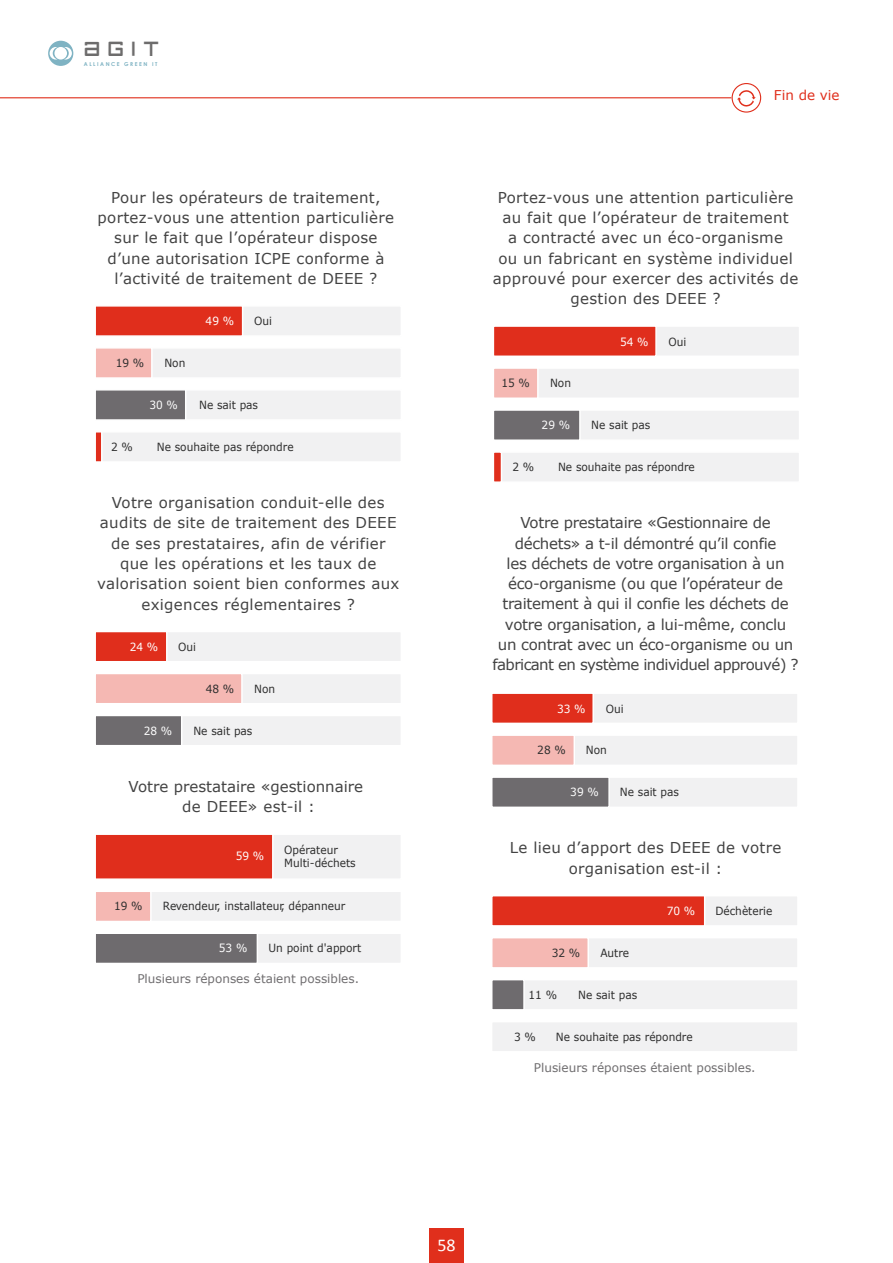
<style>
.page{position:relative;width:893px;height:1263px;background:#fff}
.page>*{position:absolute;margin:0;border:0;box-sizing:border-box;transform-origin:0 0}
.t1{font:18px "Calibri";color:#fff}
.t2{font:15px/20.2px "Verdana";letter-spacing:.02em;color:#434343;text-align:center}
.t3{font:15px/20.2px "Verdana";letter-spacing:-.02em;color:#434343;text-align:center}
.t4{font:15px/20.2px "Verdana";color:#434343;text-align:center}
.t5{font:14.25px "blogs";color:#6d6c6c}
.t6{font:13.5px "Verdana";color:#e02f1c}
.t7{font:12px "Verdana";color:#706e70}
.t8{font:11.25px/13.5px "Verdana";color:#2e2e2e;scale:.94 1}
.t9{font:11.25px "Verdana";color:#fff;scale:.94 1}
.t10{font:700 5.4px "Century Gothic";letter-spacing:.285em;color:#7fb3c3}
</style>
<div class="page">
<div style="left:429px;top:1229px;width:34px;height:34px;background:#e02f1c"></div>
<hr style="left:0;top:97px;width:731px;height:1px;background:#e02f1c">
<div style="left:732px;top:83px;width:29px;height:30px;border:1px solid #e02f1c;border-radius:50%"></div>
<div style="left:48px;top:41px;width:25px;height:25px;background:#7fb3c3;border-radius:50%"></div>
<svg style="left:50px;top:47px;width:22px;height:13px"></svg>
<svg style="left:737px;top:90px;width:19px;height:17px"></svg>
<div style="left:94px;top:305px;width:308px;height:32px;background:#f1f1f2;border:2px solid #fff"></div>
<div style="left:94px;top:347px;width:308px;height:32px;background:#f1f1f2;border:2px solid #fff"></div>
<div style="left:94px;top:305px;width:149px;height:32px;background:#e02e1c;border:2px solid #fff"></div>
<div style="left:94px;top:347px;width:59px;height:32px;background:#f5b8b3;border:2px solid #fff"></div>
<div style="left:94px;top:431px;width:308px;height:32px;background:#f1f1f2;border:2px solid #fff"></div>
<div style="left:94px;top:389px;width:308px;height:32px;background:#f1f1f2;border:2px solid #fff"></div>
<div style="left:94px;top:431px;width:9px;height:32px;background:#e02e1c;border:2px solid #fff"></div>
<div style="left:94px;top:389px;width:92px;height:32px;background:#6e6b6e;border:2px solid #fff"></div>
<div style="left:492px;top:325px;width:308px;height:32px;background:#f1f1f2;border:2px solid #fff"></div>
<div style="left:493px;top:367px;width:307px;height:32px;background:#f1f1f2;border:2px solid #fff"></div>
<div style="left:493px;top:325px;width:164px;height:32px;background:#e02e1c;border:2px solid #fff"></div>
<div style="left:493px;top:367px;width:46px;height:32px;background:#f5b8b3;border:2px solid #fff"></div>
<div style="left:492px;top:451px;width:308px;height:32px;background:#f1f1f2;border:2px solid #fff"></div>
<div style="left:493px;top:451px;width:9px;height:32px;background:#e02e1c;border:2px solid #fff"></div>
<div style="left:492px;top:409px;width:308px;height:32px;background:#f1f1f2;border:2px solid #fff"></div>
<div style="left:493px;top:409px;width:88px;height:32px;background:#6e6b6e;border:2px solid #fff"></div>
<div style="left:94px;top:631px;width:308px;height:31px;background:#f1f1f2;border:2px solid #fff"></div>
<div style="left:94px;top:673px;width:308px;height:31px;background:#f1f1f2;border:2px solid #fff"></div>
<div style="left:94px;top:631px;width:74px;height:31px;background:#e02e1c;border:2px solid #fff"></div>
<div style="left:94px;top:673px;width:149px;height:31px;background:#f5b8b3;border:2px solid #fff"></div>
<div style="left:94px;top:715px;width:308px;height:31px;background:#f1f1f2;border:2px solid #fff"></div>
<div style="left:94px;top:715px;width:88px;height:31px;background:#6e6b6e;border:2px solid #fff"></div>
<div style="left:491px;top:692px;width:308px;height:32px;background:#f1f1f2;border:2px solid #fff"></div>
<div style="left:491px;top:734px;width:308px;height:32px;background:#f1f1f2;border:2px solid #fff"></div>
<div style="left:491px;top:692px;width:103px;height:32px;background:#e02e1c;border:2px solid #fff"></div>
<div style="left:491px;top:734px;width:84px;height:32px;background:#f5b8b3;border:2px solid #fff"></div>
<div style="left:491px;top:776px;width:308px;height:32px;background:#f1f1f2;border:2px solid #fff"></div>
<div style="left:491px;top:776px;width:119px;height:32px;background:#6e6b6e;border:2px solid #fff"></div>
<div style="left:491px;top:895px;width:308px;height:32px;background:#f1f1f2;border:2px solid #fff"></div>
<div style="left:491px;top:937px;width:308px;height:32px;background:#f1f1f2;border:2px solid #fff"></div>
<div style="left:491px;top:895px;width:214px;height:32px;background:#e02e1c;border:2px solid #fff"></div>
<div style="left:491px;top:937px;width:98px;height:32px;background:#f5b8b3;border:2px solid #fff"></div>
<div style="left:491px;top:1021px;width:308px;height:31px;background:#f1f1f2;border:2px solid #fff"></div>
<div style="left:491px;top:979px;width:308px;height:31px;background:#f1f1f2;border:2px solid #fff"></div>
<div style="left:491px;top:979px;width:34px;height:31px;background:#6e6b6e;border:2px solid #fff"></div>
<div style="left:94px;top:833px;width:308px;height:47px;background:#f1f1f2;border:2px solid #fff"></div>
<div style="left:94px;top:890px;width:308px;height:32px;background:#f1f1f2;border:2px solid #fff"></div>
<div style="left:94px;top:833px;width:180px;height:47px;background:#e02e1c;border:2px solid #fff"></div>
<div style="left:94px;top:890px;width:58px;height:32px;background:#f5b8b3;border:2px solid #fff"></div>
<div style="left:94px;top:932px;width:308px;height:32px;background:#f1f1f2;border:2px solid #fff"></div>
<div style="left:94px;top:932px;width:164px;height:32px;background:#6e6b6e;border:2px solid #fff"></div>
<p class="t5" style="left:84px;top:43px;width:77px">AGIT</p>
<p class="t10" style="left:84px;top:60px;width:75px">ALLIANCE GREEN IT</p>
<p class="t2" style="left:98px;top:187px;width:298px">Pour les opérateurs de traitement, portez-vous une attention particulière sur le fait que l’opérateur dispose d’une autorisation ICPE conforme à l’activité de traitement de DEEE ?</p>
<p class="t8" style="left:116px;top:356px;width:32px">19 %</p>
<p class="t8" style="left:164px;top:356px;width:24px">Non</p>
<p class="t9" style="left:206px;top:314px;width:32px">49 %</p>
<p class="t8" style="left:254px;top:315px;width:21px">Oui</p>
<p class="t8" style="left:111px;top:441px;width:25px">2 %</p>
<p class="t9" style="left:149px;top:398px;width:32px">30 %</p>
<p class="t8" style="left:199px;top:398px;width:64px">Ne sait pas</p>
<p class="t8" style="left:157px;top:441px;width:147px">Ne souhaite pas répondre</p>
<p class="t2" style="left:97px;top:493px;width:304px">Votre organisation conduit-elle des audits de site de traitement des DEEE de ses prestataires, afin de vérifier que les opérations et les taux de valorisation soient bien conformes aux exigences réglementaires ?</p>
<p class="t9" style="left:130px;top:640px;width:32px">24 %</p>
<p class="t8" style="left:178px;top:640px;width:21px">Oui</p>
<p class="t8" style="left:206px;top:682px;width:32px">48 %</p>
<p class="t8" style="left:254px;top:682px;width:24px">Non</p>
<p class="t9" style="left:144px;top:723px;width:32px">28 %</p>
<p class="t8" style="left:193px;top:724px;width:64px">Ne sait pas</p>
<p class="t4" style="left:129px;top:776px;width:236px">Votre prestataire «gestionnaire de DEEE» est-il :</p>
<p class="t8" style="left:114px;top:900px;width:32px">19 %</p>
<p class="t8" style="left:284px;top:843px;width:77px">Opérateur<br>Multi-déchets</p>
<p class="t8" style="left:163px;top:900px;width:196px">Revendeur, installateur, dépanneur</p>
<p class="t9" style="left:236px;top:849px;width:32px">59 %</p>
<p class="t9" style="left:219px;top:941px;width:32px">53 %</p>
<p class="t8" style="left:269px;top:942px;width:100px">Un point d'apport</p>
<p class="t7" style="left:137px;top:971px;width:223px">Plusieurs réponses étaient possibles.</p>
<p class="t6" style="left:774px;top:87px;width:67px">Fin de vie</p>
<p class="t2" style="left:493px;top:187px;width:307px">Portez-vous une attention particulière au fait que l’opérateur de traitement<br>a contracté avec un éco-organisme<br>ou un fabricant en système individuel approuvé pour exercer des activités de gestion des DEEE ?</p>
<p class="t8" style="left:501px;top:376px;width:32px">15 %</p>
<p class="t8" style="left:550px;top:376px;width:24px">Non</p>
<p class="t9" style="left:620px;top:334px;width:32px">54 %</p>
<p class="t9" style="left:542px;top:418px;width:32px">29 %</p>
<p class="t8" style="left:591px;top:418px;width:64px">Ne sait pas</p>
<p class="t8" style="left:669px;top:335px;width:21px">Oui</p>
<p class="t8" style="left:512px;top:461px;width:25px">2 %</p>
<p class="t8" style="left:558px;top:461px;width:147px">Ne souhaite pas répondre</p>
<p class="t3" style="left:492px;top:513px;width:308px">Votre prestataire «Gestionnaire de déchets» a t-il démontré qu’il confie<br>les déchets de votre organisation à un éco-organisme (ou que l’opérateur de traitement à qui il confie les déchets de votre organisation, a lui-même, conclu<br>un contrat avec un éco-organisme ou un fabricant en système individuel approuvé) ?</p>
<p class="t9" style="left:557px;top:701px;width:32px">33 %</p>
<p class="t8" style="left:537px;top:744px;width:32px">28 %</p>
<p class="t9" style="left:570px;top:785px;width:32px">39 %</p>
<p class="t8" style="left:620px;top:785px;width:64px">Ne sait pas</p>
<p class="t8" style="left:606px;top:702px;width:21px">Oui</p>
<p class="t8" style="left:586px;top:744px;width:24px">Non</p>
<p class="t2" style="left:510px;top:838px;width:273px">Le lieu d’apport des DEEE de votre organisation est-il :</p>
<p class="t8" style="left:552px;top:946px;width:32px">32 %</p>
<p class="t8" style="left:529px;top:988px;width:32px">11 %</p>
<p class="t8" style="left:578px;top:988px;width:64px">Ne sait pas</p>
<p class="t8" style="left:600px;top:946px;width:32px">Autre</p>
<p class="t9" style="left:667px;top:904px;width:32px">70 %</p>
<p class="t8" style="left:514px;top:1030px;width:25px">3 %</p>
<p class="t8" style="left:556px;top:1030px;width:147px">Ne souhaite pas répondre</p>
<p class="t8" style="left:715px;top:905px;width:62px">Déchèterie</p>
<p class="t7" style="left:534px;top:1060px;width:223px">Plusieurs réponses étaient possibles.</p>
<p class="t1" style="left:437px;top:1232px;width:20px">58</p>
</div>
